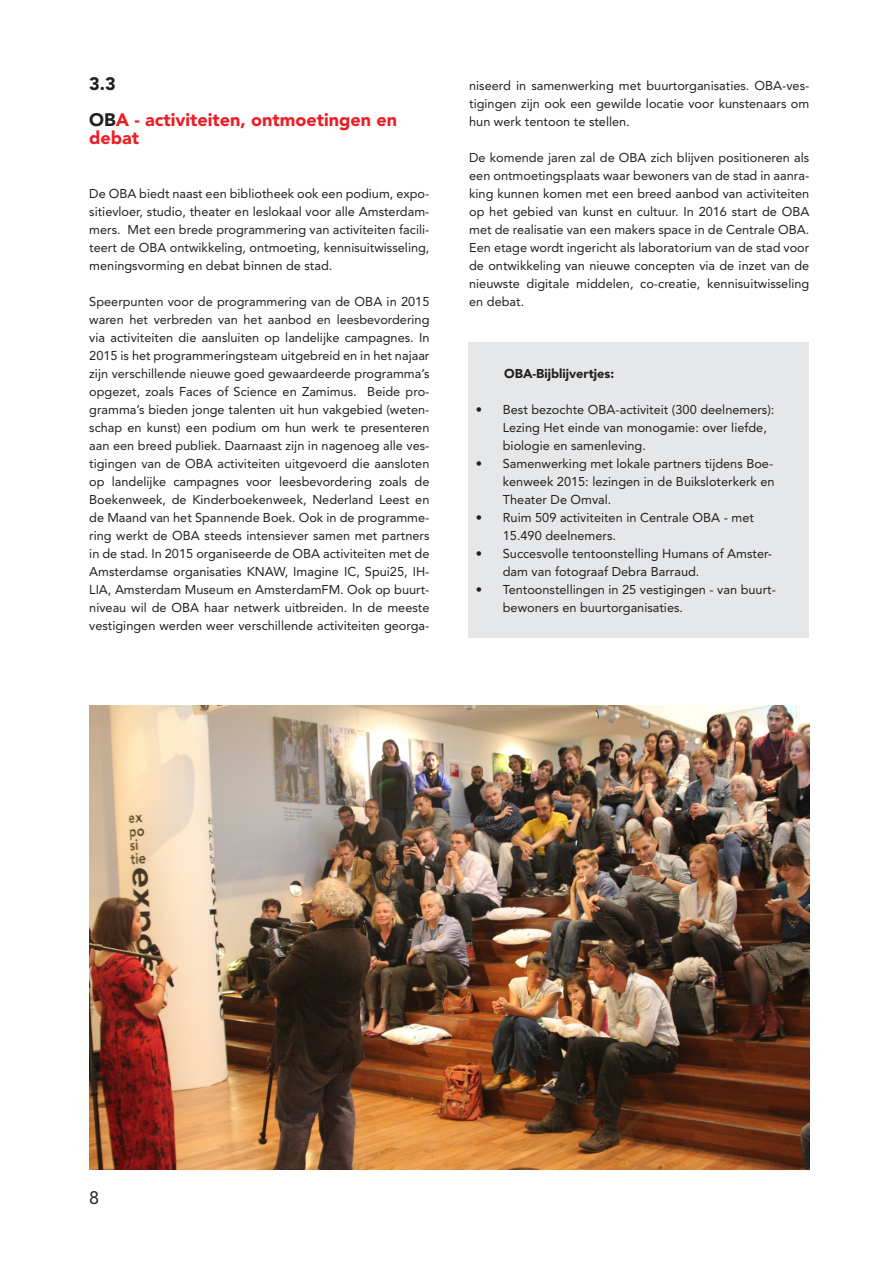
<style>
.page{position:relative;width:893px;height:1263px;background:#fff}
.page>*{position:absolute;margin:0;border:0;box-sizing:border-box;transform-origin:0 0}
.t1{font:900 18px/18px "Avenir LT Std";color:#ee1d23}
.t2{font:900 18px "Avenir LT Std";color:#231f20}
.t3{font:18px "Avenir LT Std";color:#231f20}
.t4{font:12.75px/18px "Avenir LT Std";color:#231f20;text-align:justify}
.t5{font:900 12.75px "Avenir LT Std";color:#231f20}
.s1{color:#231f20}
</style>
<div class="page">
<div style="left:469px;top:343px;width:340px;height:295px;background:#e6e7e9"></div>
<img style="left:89px;top:706px;width:721px;height:463px">
<p class="t2" style="left:89px;top:73px;width:28px">3.3</p>
<p class="t1" style="left:89px;top:111px;width:309px"><span class="s1">OB</span>A - activiteiten, ontmoetingen en debat</p>
<p class="t4" style="left:89px;top:185px;width:342px">De OBA biedt naast een bibliotheek ook een podium, expo&shy;sitievloer, studio, theater en leslokaal voor alle Amsterdam&shy;mers. Met een brede programmering van activiteiten facili&shy;teert de OBA ontwikkeling, ontmoeting, kennisuitwisseling, meningsvorming en debat binnen de stad.</p>
<p class="t4" style="left:89px;top:293px;width:342px">Speerpunten voor de programmering van de OBA in 2015 waren het verbreden van het aanbod en leesbevordering via activiteiten die aansluiten op landelijke campagnes. In 2015 is het programmeringsteam uitgebreid en in het najaar zijn verschillende nieuwe goed gewaardeerde programma’s opgezet, zoals Faces of Science en Zamimus. Beide pro&shy;gramma’s bieden jonge talenten uit hun vakgebied (weten&shy;schap en kunst) een podium om hun werk te presenteren aan een breed publiek. Daarnaast zijn in nagenoeg alle ves&shy;tigingen van de OBA activiteiten uitgevoerd die aansloten op landelijke campagnes voor leesbevordering zoals de Boekenweek, de Kinderboekenweek, Nederland Leest en de Maand van het Spannende Boek. Ook in de programme&shy;ring werkt de OBA steeds intensiever samen met partners in de stad. In 2015 organiseerde de OBA activiteiten met de Amsterdamse organisaties KNAW, Imagine IC, Spui25, IH-LIA, Amsterdam Museum en AmsterdamFM. Ook op buurt&shy;niveau wil de OBA haar netwerk uitbreiden. In de meeste vestigingen werden weer verschillende activiteiten georga-</p>
<p class="t4" style="left:469px;top:77px;width:342px">niseerd in samenwerking met buurtorganisaties. OBA-ves&shy;tigingen zijn ook een gewilde locatie voor kunstenaars om hun werk tentoon te stellen.</p>
<p class="t4" style="left:469px;top:149px;width:342px">De komende jaren zal de OBA zich blijven positioneren als een ontmoetingsplaats waar bewoners van de stad in aanra&shy;king kunnen komen met een breed aanbod van activiteiten op het gebied van kunst en cultuur. In 2016 start de OBA met de realisatie van een makers space in de Centrale OBA.<br>Een etage wordt ingericht als laboratorium van de stad voor de ontwikkeling van nieuwe concepten via de inzet van de nieuwste digitale middelen, co-creatie, kennisuitwisseling en debat.</p>
<p class="t5" style="left:504px;top:366px;width:112px">OBA-Bijblijvertjes:</p>
<p class="t4" style="left:503px;top:401px;width:273px;text-align:left;text-indent:-27px">• Best bezochte OBA-activiteit (300 deelnemers):<br>Lezing Het einde van monogamie: over liefde, biologie en samenleving.</p>
<p class="t4" style="left:503px;top:455px;width:273px;text-indent:-27px">• Samenwerking met lokale partners tijdens Boe&shy;kenweek 2015: lezingen in de Buiksloterkerk en Theater De Omval.</p>
<p class="t4" style="left:503px;top:509px;width:253px;text-indent:-27px">• Ruim 509 activiteiten in Centrale OBA - met<br>15.490 deelnemers.</p>
<p class="t4" style="left:503px;top:545px;width:271px;text-indent:-27px">• Succesvolle tentoonstelling Humans of Amster&shy;dam van fotograaf Debra Barraud.</p>
<p class="t4" style="left:503px;top:581px;width:275px;text-indent:-27px">• Tentoonstellingen in 25 vestigingen - van buurt&shy;bewoners en buurtorganisaties.</p>
<p class="t3" style="left:89px;top:1187px;width:12px">8</p>
</div>
